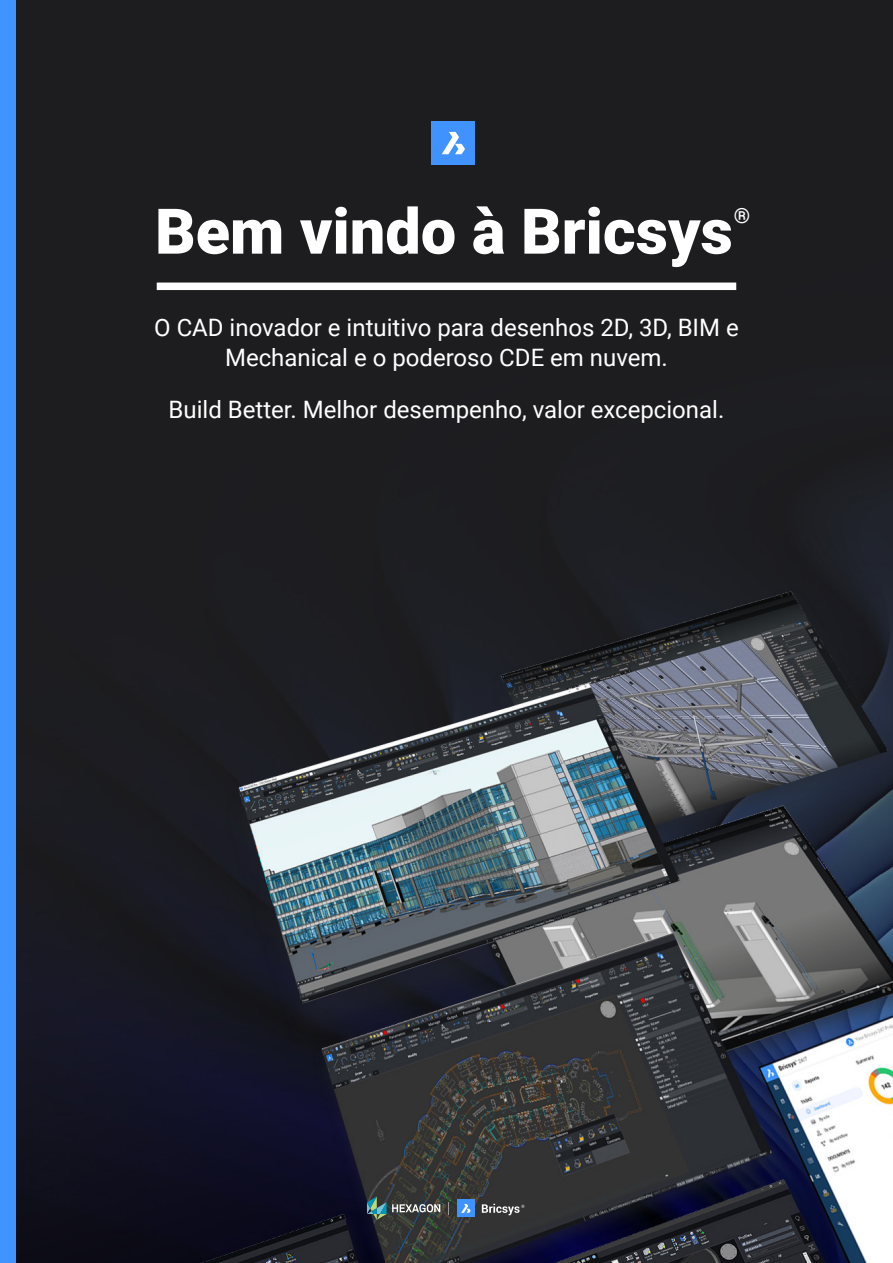
<style>
.page{position:relative;width:893px;height:1263px;background:#fff}
.page>*{position:absolute;margin:0;border:0;box-sizing:border-box;transform-origin:0 0}
.t1{font:900 63px "Roboto";color:#fff}
.t2{font:24px/30px "Roboto";color:#fff;text-align:center}
.t3{font:700 21px "Roboto";color:#fff}
</style>
<div class="page">
<div style="left:16px;top:0;width:877px;height:1263px;background:#1d1d1f"></div>
<img style="left:149px;top:589px;width:744px;height:674px">
<div style="left:431px;top:121px;width:44px;height:44px;background:#4093ff"></div>
<svg style="left:442px;top:132px;width:23px;height:22px"></svg>
<div style="left:457px;top:1200px;width:18px;height:17px;background:#3f93ff"></div>
<svg style="left:461px;top:1204px;width:10px;height:9px"></svg>
<svg style="left:482px;top:1204px;width:42px;height:10px"></svg>
<svg style="left:367px;top:1196px;width:73px;height:24px"></svg>
<svg style="left:448px;top:1202px;width:1px;height:12px"></svg>
<div style="left:0;top:0;width:16px;height:1263px;background:#3f94ff"></div>
<div style="left:160px;top:283px;width:572px;height:7px;background:#fff"></div>
<p class="t1" style="left:155px;top:187px;width:579px">Bem vindo à Bricsys</p>
<p class="t3" style="left:734px;top:201px;width:18px">®</p>
<p class="t2" style="left:154px;top:311px;width:586px">O CAD inovador e intuitivo para desenhos 2D, 3D, BIM e<br>Mechanical e o poderoso CDE em nuvem.</p>
<p class="t2" style="left:169px;top:394px;width:557px">Build Better. Melhor desempenho, valor excepcional.</p>
</div>
